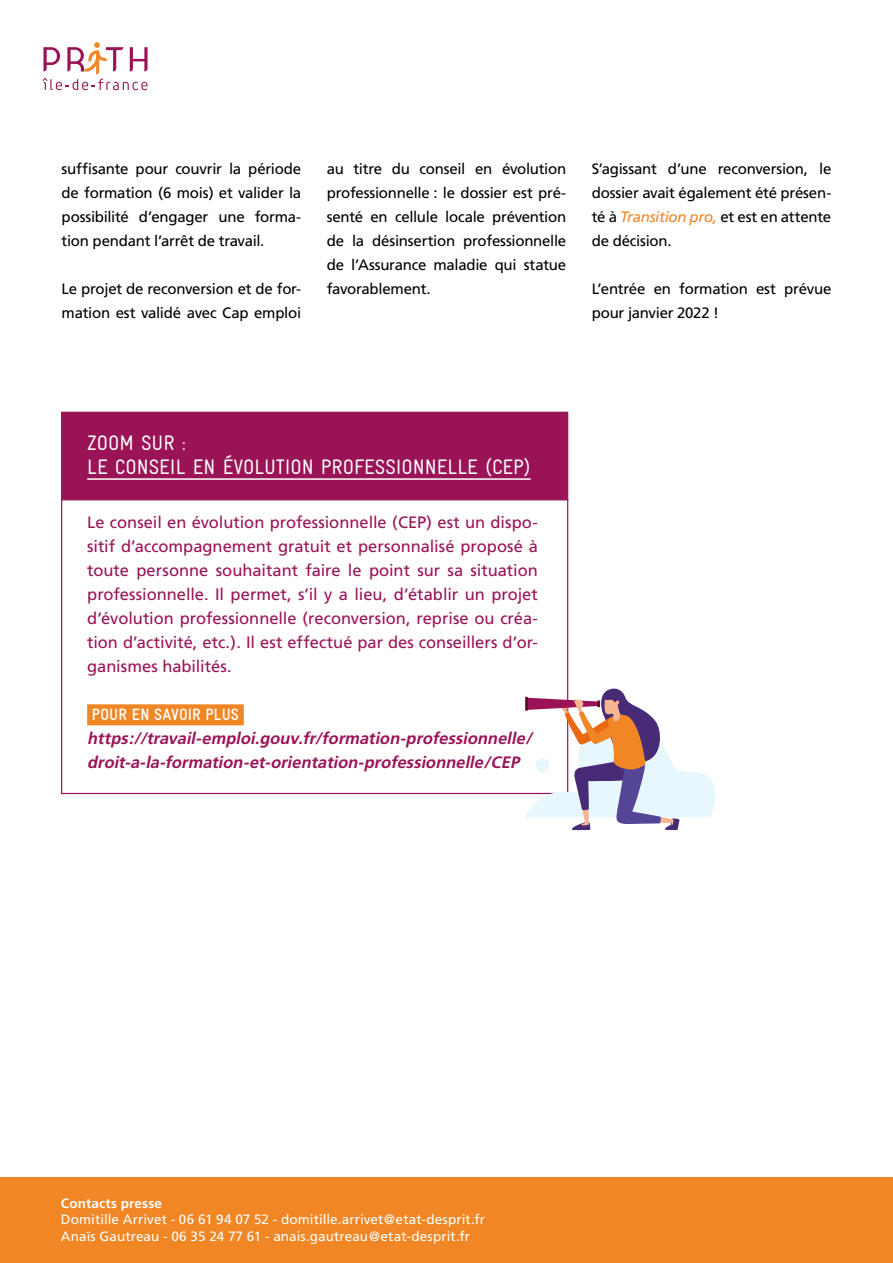
<style>
.page{position:relative;width:893px;height:1263px;background:#fff}
.page>*{position:absolute;margin:0;border:0;box-sizing:border-box;transform-origin:0 0}
.Titre_zoom_-_H3{font:21px/24px "Gravur Condensed";color:#fff}
.Texte_zoom{font:16.5px/24px "Frutiger";color:#9a1356;text-align:justify}
.Texte_zoom-2{font:italic 700 16.5px/24px "Frutiger";color:#9a1356}
.Texte_témoignage{font:15px/24px "Frutiger";letter-spacing:-.015em;color:#000;text-align:justify}
.t1{font:13.5px/16.5px "Frutiger";letter-spacing:.005em;color:#fff}
.t2{font:700 13.5px "Frutiger";letter-spacing:.01em;color:#fff}
.s1{font-style:italic;color:#f18625}
.s2{font-family:"Gravur Condensed";font-style:normal;color:#fff}
</style>
<div class="page">
<svg style="left:42px;top:42px;width:106px;height:48px"></svg>
<div style="left:61px;top:412px;width:507px;height:88px;background:#9a1356"></div>
<hr style="left:87px;top:478px;width:444px;height:2px;background:#fff">
<div style="left:87px;top:704px;width:157px;height:21px;background:#f18625"></div>
<div style="left:0;top:1178px;width:893px;height:85px;background:#f18625"></div>
<svg style="left:525px;top:687px;width:191px;height:143px"></svg>
<div style="left:535px;top:758px;width:14px;height:14px;background:#e8f6fe;border-radius:50%"></div>
<p class="Texte_témoignage" style="left:62px;top:157px;width:241px">suffisante pour couvrir la période de formation (6 mois) et valider la possibilité d’engager une forma&shy;tion pendant l’arrêt de travail.</p>
<p class="Texte_témoignage" style="left:62px;top:277px;width:241px">Le projet de reconversion et de for&shy;mation est validé avec Cap emploi</p>
<p class="Texte_témoignage" style="left:327px;top:157px;width:241px">au titre du conseil en évolution professionnelle : le dossier est pré&shy;senté en cellule locale prévention de la désinsertion professionnelle de l’Assurance maladie qui statue favorablement.</p>
<p class="Texte_témoignage" style="left:592px;top:157px;width:241px">S’agissant d’une reconversion, le dossier avait également été présen&shy;té à <span class="s1">Transition pro,</span> et est en attente de décision.</p>
<p class="Texte_témoignage" style="left:592px;top:277px;width:241px">L’entrée en formation est prévue pour janvier 2022 !</p>
<h3 class="Titre_zoom_-_H3" style="left:87px;top:431px;width:445px">ZOOM SUR :<br>LE CONSEIL EN ÉVOLUTION PROFESSIONNELLE (CEP)</h3>
<p class="Texte_zoom" style="left:87px;top:510px;width:452px">Le conseil en évolution professionnelle (CEP) est un dispo&shy;sitif d’accompagnement gratuit et personnalisé proposé à toute personne souhaitant faire le point sur sa situation professionnelle. Il permet, s’il y a lieu, d’établir un projet d’évolution professionnelle (reconversion, reprise ou créa&shy;tion d’activité, etc.). Il est effectué par des conseillers d’or&shy;ganismes habilités.</p>
<p class="Texte_zoom-2" style="left:87px;top:702px;width:450px"><span class="s2">POUR EN SAVOIR PLUS </span>https://travail-emploi.gouv.fr/formation-professionnelle/ droit-a-la-formation-et-orientation-professionnelle/CEP</p>
<p class="t2" style="left:61px;top:1195px;width:103px">Contacts presse</p>
<p class="t1" style="left:61px;top:1211px;width:426px">Domitille Arrivet - 06 61 94 07 52 - domitille.arrivet@etat-desprit.fr<br>Anaïs Gautreau - 06 35 24 77 61 - anais.gautreau@etat-desprit.fr</p>
</div>
